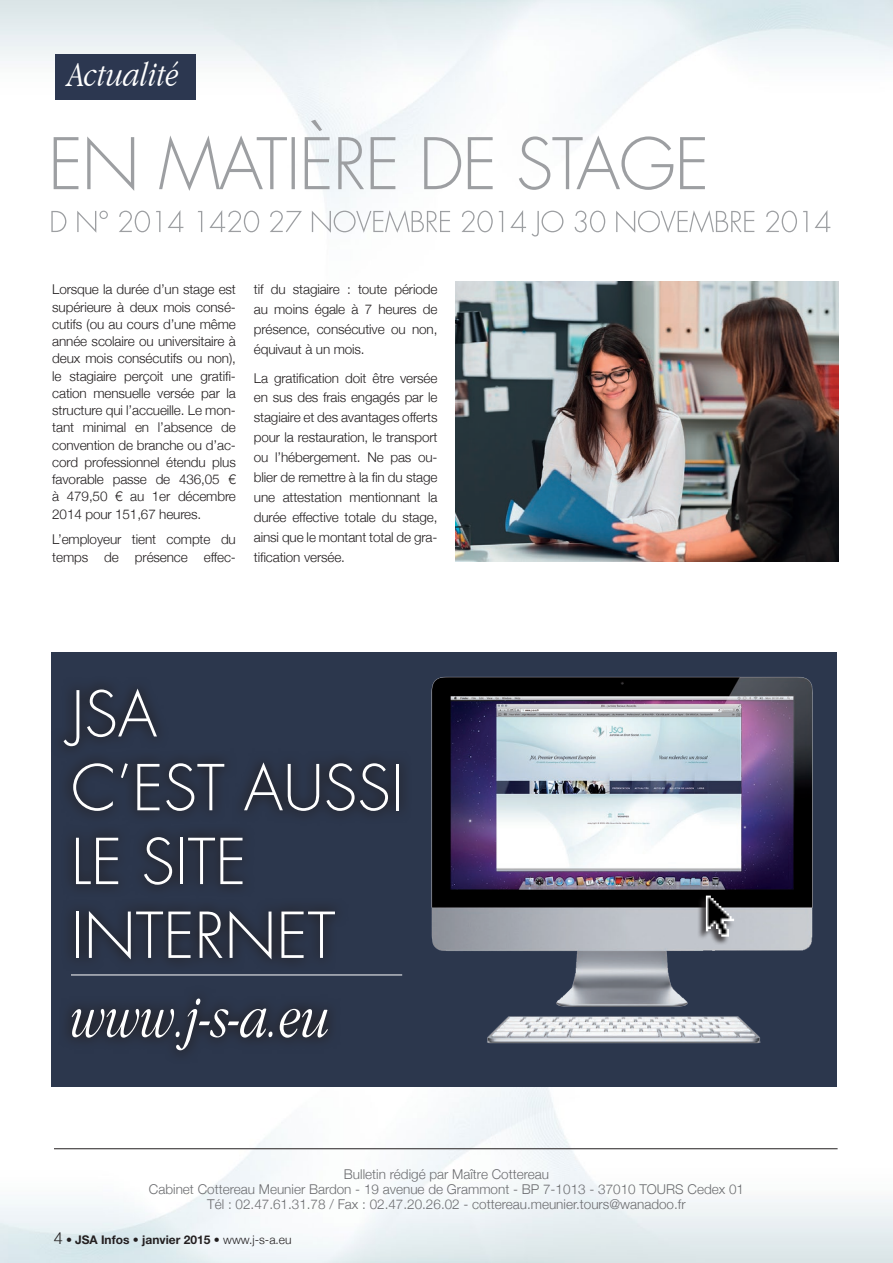
<style>
.page{position:relative;width:893px;height:1263px;background:#fff}
.page>*{position:absolute;margin:0;border:0;box-sizing:border-box;transform-origin:0 0}
.t1{font:300 61.5px "Futura";color:#fff}
.t2{font:italic 300 condensed 59.85px "Garamond";color:#fff}
.t3{font:italic 300 condensed 36px "Garamond";color:#fff}
.t4{font:300 13.5px/17.2px "Helvetica Neue";letter-spacing:-.01em;color:#231f20;text-align:justify}
.t5{font:300 13.5px "Helvetica Neue";color:#6c6d70}
.t6{font:700 12px "Helvetica Neue";color:#231f20}
.s1{font-weight:300;font-size:16.5px}
.s2{font-weight:300}
</style>
<div class="page">
<img style="left:0;top:971px;width:893px;height:292px">
<img style="left:0;top:0;width:893px;height:237px">
<hr style="left:54px;top:1148px;width:784px;height:1px;background:#231f20">
<div style="left:55px;top:54px;width:141px;height:45px;background:#2c3750"></div>
<svg style="left:54px;top:120px;width:651px;height:71px"></svg>
<svg style="left:51px;top:210px;width:779px;height:26px"></svg>
<div style="left:52px;top:652px;width:785px;height:434px;background:#2c374d"></div>
<div style="left:51px;top:676px;width:361px;height:295px;background:linear-gradient(to bottom,#2b354a,#2a3244)"></div>
<svg style="left:68px;top:1000px;width:262px;height:53px;fill:#293041"></svg>
<img style="left:370px;top:676px;width:523px;height:400px">
<div style="left:697px;top:895px;width:38px;height:50px;background:#231f20;opacity:.75"></div>
<img style="left:706px;top:895px;width:28px;height:42px">
<hr style="left:71px;top:974px;width:331px;height:1px;background:#fff">
<img style="left:455px;top:281px;width:384px;height:280px">
<p class="t3" style="left:68px;top:55px;width:113px">Actualité</p>
<p class="t4" style="left:52px;top:281px;width:185px">Lorsque la durée d’un stage est supérieure à deux mois consé&shy;cutifs (ou au cours d’une même année scolaire ou universitaire à deux mois consécutifs ou non), le stagiaire perçoit une gratifi&shy;cation mensuelle versée par la structure qui l’accueille. Le mon&shy;tant minimal en l’absence de convention de branche ou d’ac&shy;cord professionnel étendu plus favorable passe de 436,05 € à 479,50 € au 1er décembre 2014 pour 151,67 heures.</p>
<p class="t4" style="left:52px;top:531px;width:185px">L’employeur tient compte du temps de présence effec-</p>
<p class="t4" style="left:254px;top:279px;width:185px;line-height:20px">tif du stagiaire : toute période au moins égale à 7 heures de présence, consécutive ou non, équivaut à un mois.</p>
<p class="t4" style="left:254px;top:367px;width:185px;line-height:20px">La gratification doit être versée en sus des frais engagés par le stagiaire et des avantages offerts pour la restauration, le transport ou l’hébergement. Ne pas ou&shy;blier de remettre à la fin du stage une attestation mentionnant la durée effective totale du stage, ainsi que le montant total de gra&shy;tification versée.</p>
<p class="t1" style="left:71px;top:675px;width:88px">JSA</p>
<p class="t1" style="left:71px;top:748px;width:334px">C’EST AUSSI</p>
<p class="t1" style="left:71px;top:822px;width:177px">LE SITE</p>
<p class="t1" style="left:71px;top:896px;width:266px">INTERNET</p>
<p class="t2" style="left:71px;top:984px;width:261px">www.j-s-a.eu</p>
<p class="t5" style="left:344px;top:1166px;width:207px">Bulletin rédigé par Maître Cottereau</p>
<p class="t5" style="left:149px;top:1181px;width:596px">Cabinet Cottereau Meunier Bardon - 19 avenue de Grammont - BP 7-1013 - 37010 TOURS Cedex 01</p>
<p class="t5" style="left:207px;top:1196px;width:480px">Tél : 02.47.61.31.78 / Fax : 02.47.20.26.02 - cottereau.meunier.tours@wanadoo.fr</p>
<p class="t6" style="left:54px;top:1232px;width:239px"><span class="s1">4</span> <span class="s2">•</span> JSA Infos • janvier 2015 <span class="s2">• www.j-s-a.eu</span></p>
</div>
